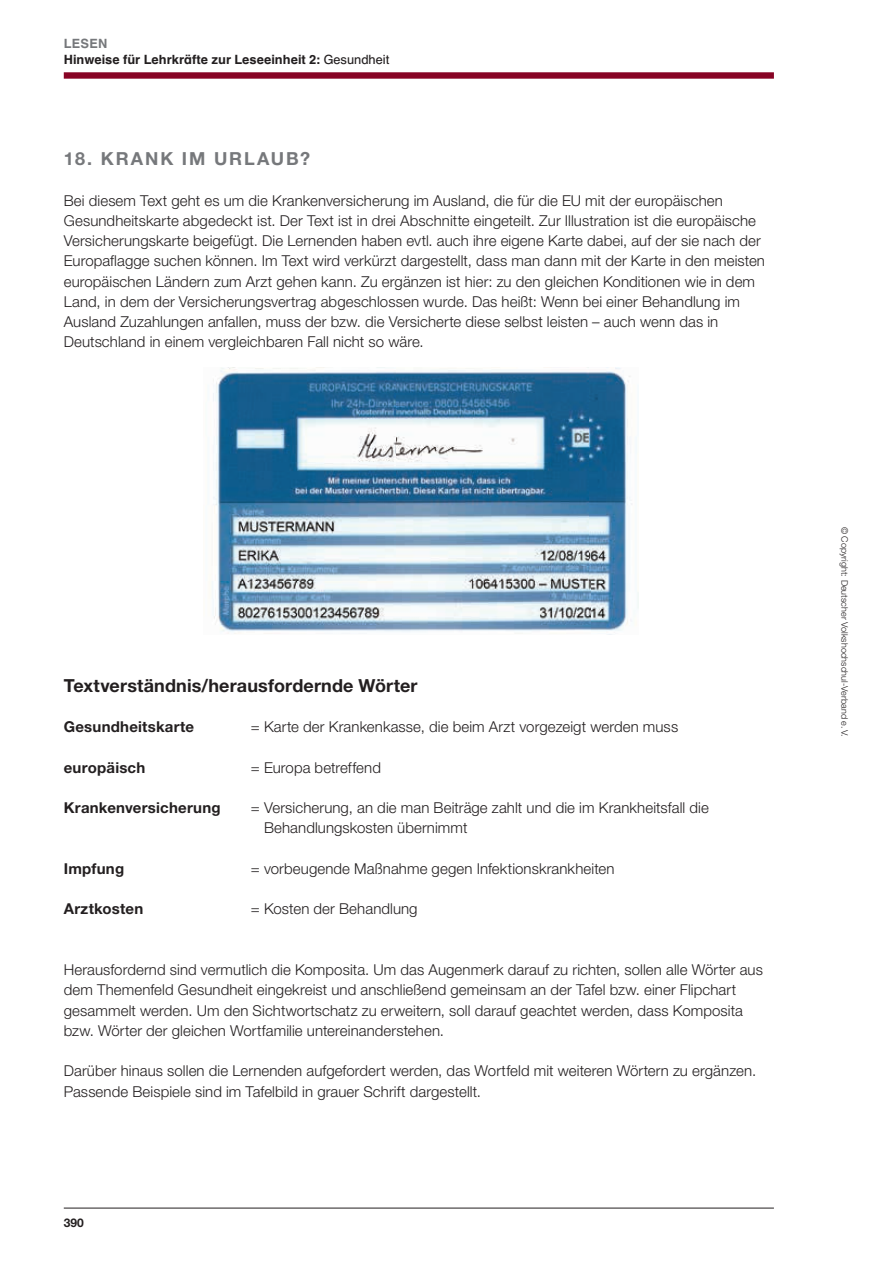
<style>
.page{position:relative;width:893px;height:1263px;background:#fff}
.page>*{position:absolute;margin:0;border:0;box-sizing:border-box;transform-origin:0 0}
.t1{font:700 18px "Helvetica Neue LT Pro";letter-spacing:.01em;color:#231f20}
.t2{font:700 18px "Helvetica Neue LT Pro";letter-spacing:.105em;color:#76787b}
.t3{font:300 15px/20.2px "Helvetica Neue LT Pro";letter-spacing:.005em;color:#231f20}
.t4{font:700 15px "Helvetica Neue LT Pro";letter-spacing:.015em;color:#231f20}
.t5{font:700 12.75px/16px "Schulbuch Nord Pro";color:#231f20}
.t6{font:700 12px "Helvetica Neue LT Pro";color:#231f20}
.t7{font:300 9px "Helvetica Neue LT Pro";letter-spacing:.005em;color:#231f20}
.s1{color:#76787b}
.s2{font-weight:400}
</style>
<div class="page">
<div style="left:64px;top:72px;width:710px;height:7px;background:#880425"></div>
<hr style="left:64px;top:1208px;width:710px;height:1px;background:#231f20">
<img style="left:212px;top:368px;width:426px;height:267px">
<p class="t5" style="left:64px;top:35px;width:327px"><span class="s1">LESEN<br></span>Hinweise für Lehrkräfte zur Leseeinheit 2: <span class="s2">Gesundheit</span></p>
<p class="t2" style="left:64px;top:147px;width:248px">18. KRANK IM URLAUB?</p>
<p class="t3" style="left:64px;top:190px;width:703px">Bei diesem Text geht es um die Krankenversicherung im Ausland, die für die EU mit der europäischen Gesundheitskarte abgedeckt ist. Der Text ist in drei Abschnitte eingeteilt. Zur Illustration ist die europäische Versicherungskarte beigefügt. Die Lernenden haben evtl. auch ihre eigene Karte dabei, auf der sie nach der Europaflagge suchen können. Im Text wird verkürzt dargestellt, dass man dann mit der Karte in den meisten europäischen Ländern zum Arzt gehen kann. Zu ergänzen ist hier: zu den gleichen Konditionen wie in dem Land, in dem der Versicherungsvertrag abgeschlossen wurde. Das heißt: Wenn bei einer Behandlung im Ausland Zuzahlungen anfallen, muss der bzw. die Versicherte diese selbst leisten – auch wenn das in Deutschland in einem vergleichbaren Fall nicht so wäre.</p>
<p class="t1" style="left:64px;top:674px;width:355px">Textverständnis/herausfordernde Wörter</p>
<p class="t4" style="left:64px;top:717px;width:132px">Gesundheitskarte</p>
<p class="t3" style="left:251px;top:716px;width:429px">= Karte der Krankenkasse, die beim Arzt vorgezeigt werden muss</p>
<p class="t4" style="left:64px;top:758px;width:83px">europäisch</p>
<p class="t3" style="left:251px;top:757px;width:132px">= Europa betreffend</p>
<p class="t4" style="left:64px;top:798px;width:158px">Krankenversicherung</p>
<p class="t3" style="left:264px;top:797px;width:446px;text-indent:-13px">= Versicherung, an die man Beiträge zahlt und die im Krankheitsfall die<br>Behandlungskosten übernimmt</p>
<p class="t4" style="left:64px;top:859px;width:62px">Impfung</p>
<p class="t3" style="left:251px;top:858px;width:365px">= vorbeugende Maßnahme gegen Infektionskrankheiten</p>
<p class="t4" style="left:64px;top:900px;width:81px">Arztkosten</p>
<p class="t3" style="left:251px;top:899px;width:168px">= Kosten der Behandlung</p>
<p class="t3" style="left:64px;top:959px;width:701px">Herausfordernd sind vermutlich die Komposita. Um das Augenmerk darauf zu richten, sollen alle Wörter aus dem Themenfeld Gesundheit eingekreist und anschließend gemeinsam an der Tafel bzw. einer Flipchart gesammelt werden. Um den Sichtwortschatz zu erweitern, soll darauf geachtet werden, dass Komposita bzw. Wörter der gleichen Wortfamilie untereinanderstehen.</p>
<p class="t3" style="left:64px;top:1061px;width:694px">Darüber hinaus sollen die Lernenden aufgefordert werden, das Wortfeld mit weiteren Wörtern zu ergänzen.<br>Passende Beispiele sind im Tafelbild in grauer Schrift dargestellt.</p>
<p class="t6" style="left:64px;top:1215px;width:22px">390</p>
<p class="t7" style="left:850px;top:527px;width:211px;rotate:90deg">© Copyright: Deutscher Volkshochschul-Verband e. V.</p>
</div>
